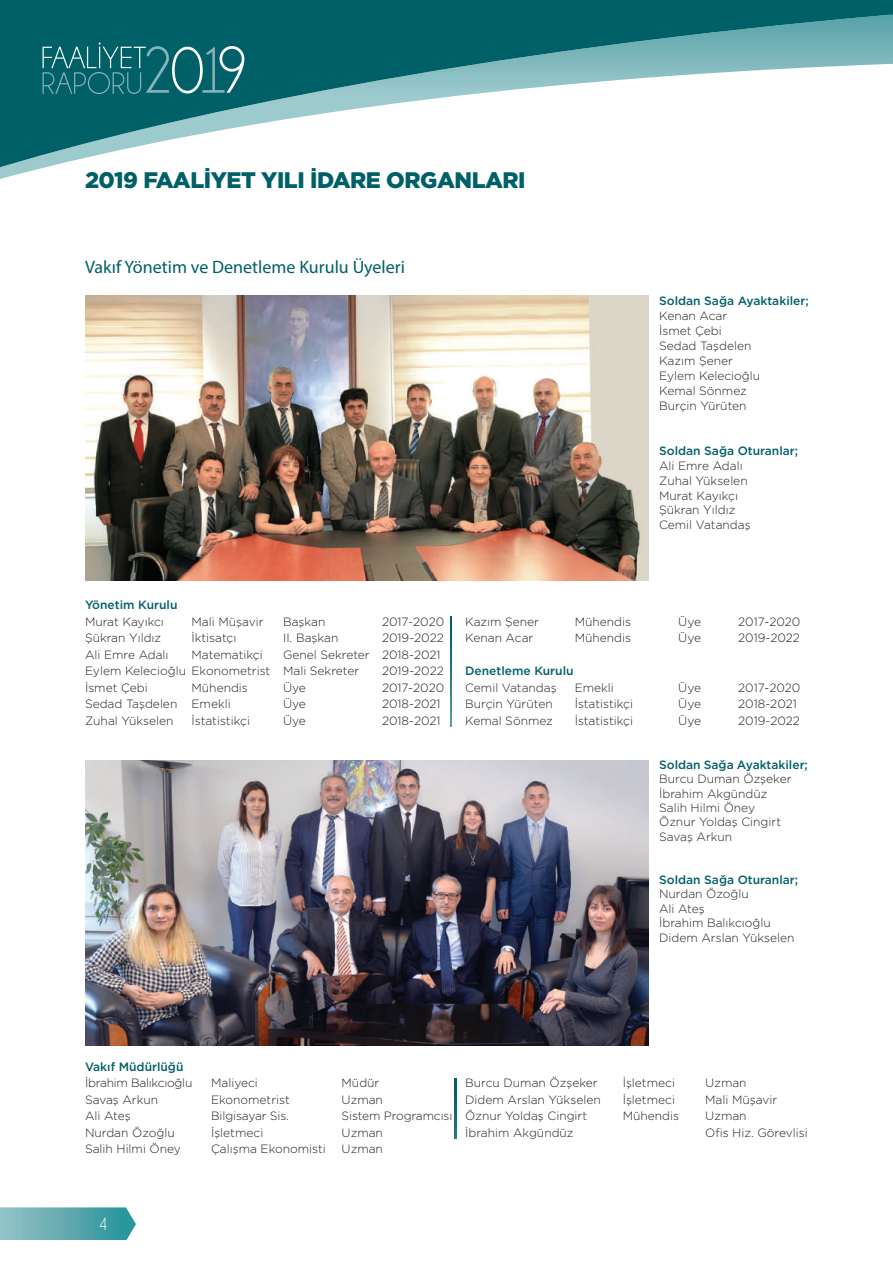
<style>
.page{position:relative;width:893px;height:1263px;background:#fff}
.page>*{position:absolute;margin:0;border:0;box-sizing:border-box;transform-origin:0 0}
.t1{font:900 22.5px "Gotham";letter-spacing:-.02em;color:#006067}
.t2{font:18px "Myriad Pro";color:#006067}
.t3{font:18px "Champagne&Limousines";color:#fff}
.t4{font:300 12px/15px "Gotham";color:#231f20}
.t5{font:500 12px "Gotham";color:#006067}
.t6{font:300 12px "Gotham";letter-spacing:-.02em;color:#231f20}
</style>
<div class="page">
<svg style="left:0;top:0;width:891px;height:172px"></svg>
<svg style="left:891px;top:0;width:2px;height:64px"></svg>
<svg style="left:43px;top:43px;width:201px;height:51px"></svg>
<svg style="left:0;top:1207px;width:136px;height:33px"></svg>
<img style="left:85px;top:296px;width:564px;height:284px">
<img style="left:85px;top:761px;width:564px;height:284px">
<svg style="left:455px;top:1078px;width:1px;height:60px"></svg>
<svg style="left:450px;top:616px;width:1px;height:111px"></svg>
<h1 class="t1" style="left:85px;top:165px;width:442px">2019 FAALİYET YILI İDARE ORGANLARI</h1>
<h2 class="t2" style="left:85px;top:256px;width:321px">Vakıf Yönetim ve Denetleme Kurulu Üyeleri</h2>
<p class="t5" style="left:659px;top:293px;width:151px">Soldan Sağa Ayaktakiler;</p>
<p class="t4" style="left:659px;top:308px;width:102px">Kenan Acar<br>İsmet Çebi<br>Sedad Taşdelen<br>Kazım Şener<br>Eylem Kelecioğlu<br>Kemal Sönmez<br>Burçin Yürüten</p>
<p class="t5" style="left:659px;top:443px;width:141px">Soldan Sağa Oturanlar;</p>
<p class="t4" style="left:659px;top:458px;width:93px">Ali Emre Adalı<br>Zuhal Yükselen<br>Murat Kayıkçı<br>Şükran Yıldız<br>Cemil Vatandaş</p>
<p class="t5" style="left:85px;top:597px;width:94px">Yönetim Kurulu</p>
<p class="t4" style="left:85px;top:614px;width:80px">Murat Kayıkcı</p>
<p class="t4" style="left:192px;top:614px;width:74px">Mali Müşavir</p>
<p class="t4" style="left:283px;top:614px;width:44px">Başkan</p>
<p class="t4" style="left:382px;top:614px;width:64px">2017-2020</p>
<p class="t4" style="left:85px;top:630px;width:78px">Şükran Yıldız</p>
<p class="t4" style="left:192px;top:630px;width:46px">İktisatçı</p>
<p class="t4" style="left:283px;top:630px;width:57px">II. Başkan</p>
<p class="t4" style="left:382px;top:630px;width:63px">2019-2022</p>
<p class="t4" style="left:85px;top:647px;width:85px">Ali Emre Adalı</p>
<p class="t4" style="left:192px;top:647px;width:73px">Matematikçi</p>
<p class="t4" style="left:85px;top:646px;width:357px;line-height:16.5px;text-indent:198px">Genel Sekreter 2018-2021<br>Eylem Kelecioğlu Ekonometrist Mali Sekreter</p>
<p class="t4" style="left:382px;top:663px;width:63px">2019-2022</p>
<p class="t4" style="left:85px;top:680px;width:64px">İsmet Çebi</p>
<p class="t4" style="left:192px;top:680px;width:58px">Mühendis</p>
<p class="t4" style="left:283px;top:680px;width:24px">Üye</p>
<p class="t4" style="left:382px;top:680px;width:64px">2017-2020</p>
<p class="t4" style="left:85px;top:696px;width:147px">Sedad Taşdelen Emekli</p>
<p class="t4" style="left:283px;top:696px;width:24px">Üye</p>
<p class="t4" style="left:382px;top:696px;width:60px">2018-2021</p>
<p class="t4" style="left:85px;top:713px;width:90px">Zuhal Yükselen</p>
<p class="t4" style="left:192px;top:713px;width:60px">İstatistikçi</p>
<p class="t4" style="left:283px;top:713px;width:24px">Üye</p>
<p class="t4" style="left:382px;top:713px;width:60px">2018-2021</p>
<p class="t4" style="left:465px;top:614px;width:75px">Kazım Şener</p>
<p class="t4" style="left:575px;top:614px;width:58px">Mühendis</p>
<p class="t4" style="left:678px;top:614px;width:24px">Üye</p>
<p class="t4" style="left:738px;top:614px;width:64px">2017-2020</p>
<p class="t4" style="left:465px;top:630px;width:70px">Kenan Acar</p>
<p class="t4" style="left:575px;top:630px;width:58px">Mühendis</p>
<p class="t4" style="left:678px;top:630px;width:24px">Üye</p>
<p class="t4" style="left:738px;top:630px;width:63px">2019-2022</p>
<p class="t5" style="left:465px;top:663px;width:110px">Denetleme Kurulu</p>
<p class="t4" style="left:465px;top:680px;width:93px">Cemil Vatandaş</p>
<p class="t4" style="left:575px;top:680px;width:41px">Emekli</p>
<p class="t4" style="left:678px;top:680px;width:24px">Üye</p>
<p class="t4" style="left:738px;top:680px;width:64px">2017-2020</p>
<p class="t4" style="left:465px;top:696px;width:89px">Burçin Yürüten</p>
<p class="t4" style="left:575px;top:696px;width:60px">İstatistikçi</p>
<p class="t4" style="left:678px;top:696px;width:24px">Üye</p>
<p class="t4" style="left:738px;top:696px;width:60px">2018-2021</p>
<p class="t4" style="left:465px;top:713px;width:89px">Kemal Sönmez</p>
<p class="t4" style="left:575px;top:713px;width:60px">İstatistikçi</p>
<p class="t4" style="left:678px;top:713px;width:24px">Üye</p>
<p class="t4" style="left:738px;top:713px;width:63px">2019-2022</p>
<p class="t5" style="left:659px;top:757px;width:150px">Soldan Sağa Ayaktakiler;</p>
<p class="t4" style="left:659px;top:771px;width:134px;line-height:14.4px">Burcu Duman Özşeker<br>İbrahim Akgündüz<br>Salih Hilmi Öney<br>Öznur Yoldaş Cingirt<br>Savaş Arkun</p>
<p class="t5" style="left:659px;top:872px;width:141px">Soldan Sağa Oturanlar;</p>
<p class="t4" style="left:659px;top:886px;width:137px;line-height:14.4px">Nurdan Özoğlu<br>Ali Ateş<br>İbrahim Balıkcıoğlu<br>Didem Arslan Yükselen</p>
<p class="t5" style="left:85px;top:1059px;width:100px">Vakıf Müdürlüğü</p>
<p class="t6" style="left:85px;top:1075px;width:109px">İbrahim Balıkcıoğlu</p>
<p class="t4" style="left:211px;top:1075px;width:48px">Maliyeci</p>
<p class="t4" style="left:342px;top:1075px;width:39px">Müdür</p>
<p class="t4" style="left:85px;top:1092px;width:75px">Savaş Arkun</p>
<p class="t4" style="left:211px;top:1092px;width:80px">Ekonometrist</p>
<p class="t4" style="left:342px;top:1092px;width:43px">Uzman</p>
<p class="t4" style="left:85px;top:1108px;width:47px">Ali Ateş</p>
<p class="t4" style="left:211px;top:1108px;width:79px">Bilgisayar Sis.</p>
<p class="t4" style="left:342px;top:1108px;width:112px">Sistem Programcısı</p>
<p class="t4" style="left:85px;top:1125px;width:91px">Nurdan Özoğlu</p>
<p class="t4" style="left:211px;top:1125px;width:54px">İşletmeci</p>
<p class="t4" style="left:342px;top:1125px;width:43px">Uzman</p>
<p class="t4" style="left:85px;top:1141px;width:97px">Salih Hilmi Öney</p>
<p class="t4" style="left:211px;top:1141px;width:116px">Çalışma Ekonomisti</p>
<p class="t4" style="left:342px;top:1141px;width:43px">Uzman</p>
<p class="t4" style="left:465px;top:1075px;width:134px">Burcu Duman Özşeker</p>
<p class="t4" style="left:623px;top:1075px;width:54px">İşletmeci</p>
<p class="t4" style="left:705px;top:1075px;width:43px">Uzman</p>
<p class="t4" style="left:465px;top:1092px;width:137px">Didem Arslan Yükselen</p>
<p class="t4" style="left:623px;top:1092px;width:54px">İşletmeci</p>
<p class="t4" style="left:705px;top:1092px;width:74px">Mali Müşavir</p>
<p class="t4" style="left:465px;top:1108px;width:123px">Öznur Yoldaş Cingirt</p>
<p class="t4" style="left:623px;top:1108px;width:58px">Mühendis</p>
<p class="t4" style="left:705px;top:1108px;width:43px">Uzman</p>
<p class="t4" style="left:465px;top:1125px;width:110px">İbrahim Akgündüz</p>
<p class="t4" style="left:705px;top:1125px;width:104px">Ofis Hiz. Görevlisi</p>
<h2 class="t3" style="left:98px;top:1215px;width:11px">4</h2>
</div>
